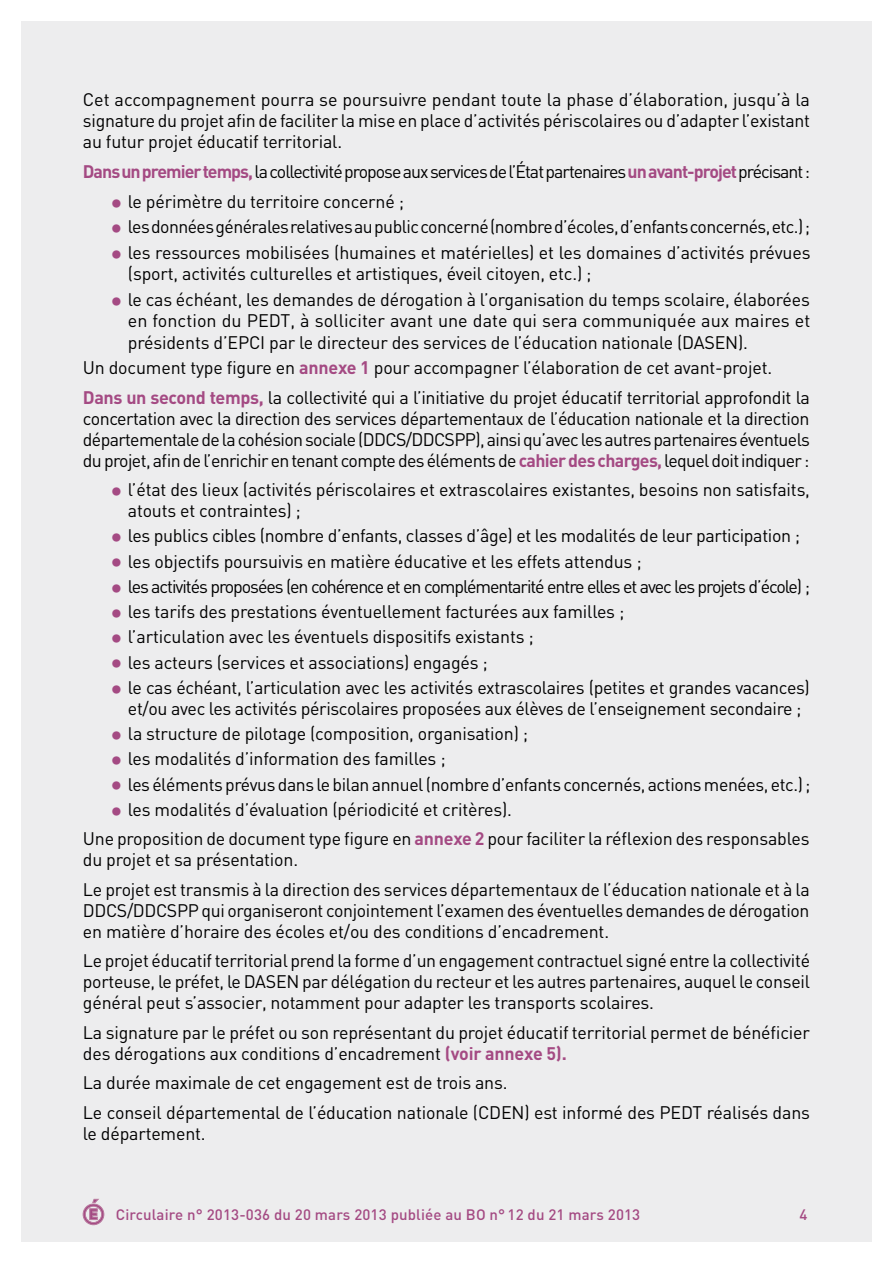
<style>
.page{position:relative;width:893px;height:1263px;background:#fff}
.page>*{position:absolute;margin:0;border:0;box-sizing:border-box;transform-origin:0 0}
.t1{font:18px/21px "DIN";letter-spacing:-.01em;color:#000}
.t2{font:18px "DIN";letter-spacing:-.055em;color:#000}
.t3{font:18px "DIN";letter-spacing:-.06em;color:#000}
.t4{font:18px "DIN";letter-spacing:-.03em;color:#000}
.t5{font:500 15px "DIN";letter-spacing:.01em;color:#a44a83}
.s1{font-weight:700;color:#a44a83}
.s2{font-size:25.5px;color:#a44a83}
</style>
<div class="page">
<div style="left:21px;top:21px;width:851px;height:1221px;background:#ededee"></div>
<svg style="left:83px;top:1199px;width:21px;height:26px"></svg>
<p class="t1" style="left:83px;top:88px;width:729px;text-align:justify">Cet accompagnement pourra se poursuivre pendant toute la phase d’élaboration, jusqu’à la signature du projet afin de faciliter la mise en place d’activités périscolaires ou d’adapter l’existant au futur projet éducatif territorial.</p>
<p class="t2" style="left:83px;top:160px;width:729px"><span class="s1">Dans un premier temps,</span> la collectivité propose aux services de l’État partenaires <span class="s1">un avant-projet</span> précisant :</p>
<p class="t1" style="left:110px;top:191px;width:296px"><span class="s2">•</span> le périmètre du territoire concerné ;</p>
<p class="t4" style="left:110px;top:216px;width:702px"><span class="s2">•</span> les données générales relatives au public concerné (nombre d’écoles, d’enfants concernés, etc.) ;</p>
<p class="t1" style="left:128px;top:242px;width:684px;text-indent:-18px"><span class="s2">•</span> les ressources mobilisées (humaines et matérielles) et les domaines d’activités prévues (sport, activités culturelles et artistiques, éveil citoyen, etc.) ;</p>
<p class="t1" style="left:128px;top:288px;width:684px;text-align:justify;text-indent:-18px"><span class="s2">•</span> le cas échéant, les demandes de dérogation à l’organisation du temps scolaire, élaborées en fonction du PEDT, à solliciter avant une date qui sera communiquée aux maires et présidents d’EPCI par le directeur des services de l’éducation nationale (DASEN).</p>
<p class="t1" style="left:83px;top:352px;width:729px;line-height:29.5px">Un document type figure en <span class="s1">annexe 1</span> pour accompagner l’élaboration de cet avant-projet.<br><span class="s1">Dans un second temps,</span> la collectivité qui a l’initiative du projet éducatif territorial approfondit la</p>
<p class="t1" style="left:83px;top:407px;width:729px;text-align:justify">concertation avec la direction des services départementaux de l’éducation nationale et la direction départementale de la cohésion sociale (DDCS/DDCSPP), ainsi qu’avec les autres partenaires éventuels du projet, afin de l’enrichir en tenant compte des éléments de <span class="s1">cahier des charges,</span> lequel doit indiquer :</p>
<p class="t1" style="left:128px;top:479px;width:684px;text-indent:-18px"><span class="s2">•</span> l’état des lieux (activités périscolaires et extrascolaires existantes, besoins non satisfaits, atouts et contraintes) ;</p>
<p class="t1" style="left:110px;top:525px;width:691px"><span class="s2">•</span> les publics cibles (nombre d’enfants, classes d’âge) et les modalités de leur participation ;</p>
<p class="t1" style="left:110px;top:550px;width:533px"><span class="s2">•</span> les objectifs poursuivis en matière éducative et les effets attendus ;</p>
<p class="t3" style="left:110px;top:575px;width:701px"><span class="s2">•</span> les activités proposées (en cohérence et en complémentarité entre elles et avec les projets d’école) ;</p>
<p class="t1" style="left:110px;top:601px;width:516px"><span class="s2">•</span> les tarifs des prestations éventuellement facturées aux familles ;</p>
<p class="t1" style="left:110px;top:626px;width:425px"><span class="s2">•</span> l’articulation avec les éventuels dispositifs existants ;</p>
<p class="t1" style="left:110px;top:651px;width:379px"><span class="s2">•</span> les acteurs (services et associations) engagés ;</p>
<p class="t1" style="left:110px;top:676px;width:701px;text-align:center"><span class="s2">•</span> le cas échéant, l’articulation avec les activités extrascolaires (petites et grandes vacances) et/ou avec les activités périscolaires proposées aux élèves de l’enseignement secondaire ;</p>
<p class="t1" style="left:110px;top:723px;width:420px"><span class="s2">•</span> la structure de pilotage (composition, organisation) ;</p>
<p class="t1" style="left:110px;top:748px;width:337px"><span class="s2">•</span> les modalités d’information des familles ;</p>
<p class="t1" style="left:110px;top:773px;width:702px"><span class="s2">•</span> les éléments prévus dans le bilan annuel (nombre d’enfants concernés, actions menées, etc.) ;</p>
<p class="t1" style="left:83px;top:794px;width:728px;line-height:29.5px;text-indent:27px"><span class="s2">•</span> les modalités d’évaluation (périodicité et critères).<br>Une proposition de document type figure en <span class="s1">annexe 2</span> pour faciliter la réflexion des responsables</p>
<p class="t1" style="left:83px;top:845px;width:728px;line-height:29.5px">du projet et sa présentation.<br>Le projet est transmis à la direction des services départementaux de l’éducation nationale et à la</p>
<p class="t1" style="left:83px;top:899px;width:728px">DDCS/DDCSPP qui organiseront conjointement l’examen des éventuelles demandes de dérogation en matière d’horaire des écoles et/ou des conditions d’encadrement.</p>
<p class="t1" style="left:83px;top:950px;width:729px;text-align:justify">Le projet éducatif territorial prend la forme d’un engagement contractuel signé entre la collectivité porteuse, le préfet, le DASEN par délégation du recteur et les autres partenaires, auquel le conseil général peut s’associer, notamment pour adapter les transports scolaires.</p>
<p class="t1" style="left:83px;top:1021px;width:729px">La signature par le préfet ou son représentant du projet éducatif territorial permet de bénéficier des dérogations aux conditions d’encadrement <span class="s1">(voir annexe 5).</span></p>
<p class="t1" style="left:83px;top:1068px;width:729px;line-height:29.5px">La durée maximale de cet engagement est de trois ans.<br>Le conseil départemental de l’éducation nationale (CDEN) est informé des PEDT réalisés dans</p>
<p class="t1" style="left:83px;top:1122px;width:124px">le département.</p>
<p class="t5" style="left:116px;top:1205px;width:526px">Circulaire n° 2013-036 du 20 mars 2013 publiée au BO n° 12 du 21 mars 2013</p>
<p class="t5" style="left:799px;top:1205px;width:9px">4</p>
</div>
